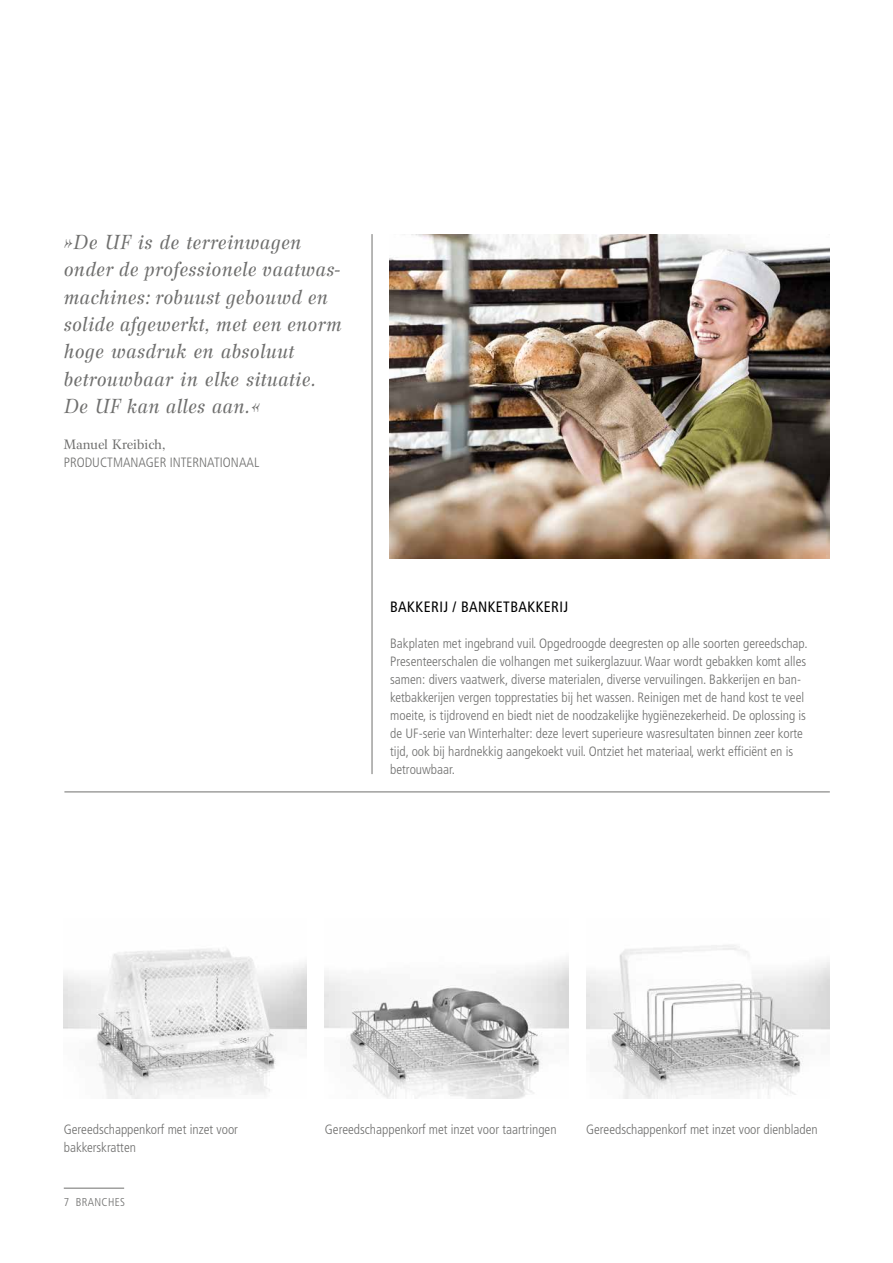
<style>
.page{position:relative;width:893px;height:1263px;background:#fff}
.page>*{position:absolute;margin:0;border:0;box-sizing:border-box;transform-origin:0 0}
.t1{font:italic 20.25px/27.5px "Wilke LT Std";letter-spacing:.005em;color:#6f6f6e}
.t2{font:condensed 15px "Frutiger LT Pro";letter-spacing:.03em;color:#000}
.t3{font:300 condensed 13.5px/18px "Frutiger LT Pro";color:#6f6f6e}
.t4{font:13.5px "Wilke LT Std";color:#6f6f6e}
.t5{font:300 condensed 11.4px "Frutiger LT Pro";letter-spacing:.03em;color:#6f6f6e}
</style>
<div class="page">
<img style="left:586px;top:945px;width:243px;height:153px">
<img style="left:64px;top:948px;width:243px;height:150px">
<img style="left:325px;top:960px;width:243px;height:138px">
<img style="left:390px;top:234px;width:439px;height:324px">
<hr style="left:64px;top:1188px;width:60px;height:1px;background:#6f6f6e">
<hr style="left:64px;top:792px;width:766px;height:1px;background:#6f6f6e">
<hr style="left:372px;top:234px;width:1px;height:540px;background:#6f6f6e">
<h1 class="t1" style="left:64px;top:228px;width:280px">»De UF is de terreinwagen onder de professionele vaatwas&shy;machines: robuust gebouwd en solide afgewerkt, met een enorm hoge wasdruk en absoluut betrouwbaar in elke situatie.<br>De UF kan alles aan.«</h1>
<p class="t4" style="left:64px;top:436px;width:104px">Manuel Kreibich,</p>
<p class="t3" style="left:64px;top:453px;width:197px">PRODUCTMANAGER INTERNATIONAAL</p>
<p class="t2" style="left:390px;top:598px;width:180px">BAKKERIJ / BANKETBAKKERIJ</p>
<p class="t3" style="left:390px;top:634px;width:419px">Bakplaten met ingebrand vuil. Opgedroogde deegresten op alle soorten gereedschap.<br>Presenteerschalen die volhangen met suikerglazuur. Waar wordt gebakken komt alles samen: divers vaatwerk, diverse materialen, diverse vervuilingen. Bakkerijen en ban&shy;ketbakkerijen vergen topprestaties bij het wassen. Reinigen met de hand kost te veel moeite, is tijdrovend en biedt niet de noodzakelijke hygiënezekerheid. De oplossing is de UF-serie van Winterhalter: deze levert superieure wasresultaten binnen zeer korte tijd, ook bij hardnekkig aangekoekt vuil. Ontziet het materiaal, werkt efficiënt en is betrouwbaar.</p>
<p class="t3" style="left:64px;top:1120px;width:176px">Gereedschappenkorf met inzet voor</p>
<p class="t3" style="left:325px;top:1120px;width:233px">Gereedschappenkorf met inzet voor taartringen</p>
<p class="t3" style="left:64px;top:1138px;width:74px">bakkerskratten</p>
<p class="t5" style="left:64px;top:1196px;width:63px">7 BRANCHES</p>
<p class="t3" style="left:586px;top:1120px;width:233px">Gereedschappenkorf met inzet voor dienbladen</p>
</div>
